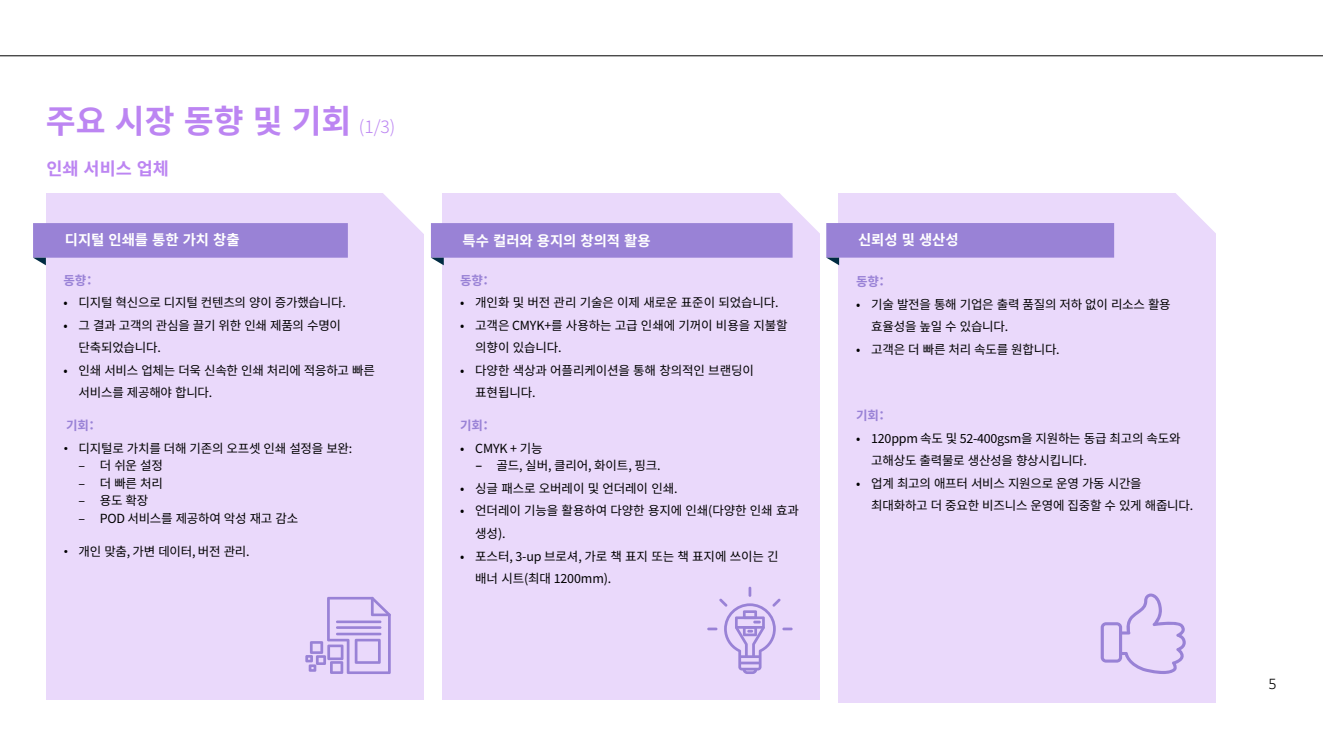
<style>
.page{position:relative;width:1323px;height:745px;background:#fff}
.page>*{position:absolute;margin:0;border:0;box-sizing:border-box;transform-origin:0 0}
.t1{font:700 32.5px "Noto Sans KR";color:#bc85f2}
.t2{font:700 17.5px "Noto Sans KR";color:#bc85f2}
.t3{font:700 14.38px "Noto Sans KR";color:#fff}
.t4{font:300 13.75px "Clarimo UDPE";color:#000}
.t5{font:12.5px/22.5px "Noto Sans KR";letter-spacing:-.02em;color:#000}
.t6{font:700 12.5px "Noto Sans KR";letter-spacing:-.02em;color:#9982d6}
.s1{font-weight:300;font-size:17.5px}
.s2{font-family:"Clarimo UDPE"}
</style>
<div class="page">
<div style="left:46px;top:193px;width:377px;height:506px;background:#ead9fb"></div>
<div style="left:442px;top:193px;width:378px;height:506px;background:#ead9fb"></div>
<svg style="left:33px;top:223px;width:315px;height:42px"></svg>
<svg style="left:707px;top:586px;width:86px;height:87px"></svg>
<svg style="left:383px;top:193px;width:41px;height:42px"></svg>
<svg style="left:305px;top:596px;width:86px;height:77px"></svg>
<hr style="left:336px;top:620px;width:45px;height:2px;background:#9982d6">
<hr style="left:336px;top:626px;width:45px;height:2px;background:#9982d6">
<hr style="left:336px;top:632px;width:45px;height:3px;background:#9982d6">
<div style="left:838px;top:193px;width:378px;height:509px;background:#ead9fb"></div>
<svg style="left:431px;top:193px;width:683px;height:72px"></svg>
<svg style="left:1176px;top:193px;width:40px;height:40px"></svg>
<svg style="left:1101px;top:593px;width:85px;height:80px"></svg>
<hr style="left:0;top:55px;width:1323px;height:1px;background:#000">
<h1 class="t1" style="left:46px;top:103px;width:351px">주요 시장 동향 및 기회 <span class="s1">(1/3)</span></h1>
<h2 class="t2" style="left:46px;top:159px;width:124px">인쇄 서비스 업체</h2>
<p class="t3" style="left:65px;top:231px;width:176px">디지털 인쇄를 통한 가치 창출</p>
<p class="t3" style="left:463px;top:232px;width:190px">특수 컬러와 용지의 창의적 활용</p>
<p class="t6" style="left:64px;top:273px;width:33px">동향：</p>
<p class="t5" style="left:64px;top:291px;width:284px">• 디지털 혁신으로 디지털 컨텐츠의 양이 증가했습니다.</p>
<p class="t5" style="left:79px;top:314px;width:264px;text-indent:-15px">• 그 결과 고객의 관심을 끌기 위한 인쇄 제품의 수명이 단축되었습니다.</p>
<p class="t5" style="left:79px;top:359px;width:298px;text-indent:-15px">• 인쇄 서비스 업체는 더욱 신속한 인쇄 처리에 적응하고 빠른 서비스를 제공해야 합니다.</p>
<p class="t6" style="left:66px;top:418px;width:33px">기회：</p>
<p class="t5" style="left:64px;top:437px;width:290px"><span class="s2">•</span> 디지털로 가치를 더해 기존의 오프셋 인쇄 설정을 보완:</p>
<p class="t5" style="left:79px;top:454px;width:86px">– 더 쉬운 설정</p>
<p class="t5" style="left:79px;top:472px;width:86px">– 더 빠른 처리</p>
<p class="t5" style="left:79px;top:489px;width:71px">– 용도 확장</p>
<p class="t5" style="left:79px;top:507px;width:221px">– POD 서비스를 제공하여 악성 재고 감소</p>
<p class="t5" style="left:64px;top:540px;width:188px"><span class="s2">•</span> 개인 맞춤, 가변 데이터, 버전 관리.</p>
<p class="t6" style="left:460px;top:273px;width:33px">동향：</p>
<p class="t5" style="left:460px;top:291px;width:320px">• 개인화 및 버전 관리 기술은 이제 새로운 표준이 되었습니다.</p>
<p class="t5" style="left:475px;top:314px;width:314px;text-indent:-15px">• 고객은 CMYK+를 사용하는 고급 인쇄에 기꺼이 비용을 지불할 의향이 있습니다.</p>
<p class="t5" style="left:475px;top:359px;width:280px;text-indent:-15px">• 다양한 색상과 어플리케이션을 통해 창의적인 브랜딩이 표현됩니다.</p>
<p class="t6" style="left:460px;top:418px;width:33px">기회：</p>
<p class="t5" style="left:460px;top:437px;width:84px">• CMYK + 기능</p>
<p class="t5" style="left:475px;top:454px;width:187px"><span class="s2">–</span> 골드, 실버, 클리어, 화이트, 핑크.</p>
<p class="t5" style="left:460px;top:477px;width:219px">• 싱글 패스로 오버레이 및 언더레이 인쇄.</p>
<p class="t5" style="left:475px;top:499px;width:325px;text-indent:-15px">• 언더레이 기능을 활용하여 다양한 용지에 인쇄(다양한 인쇄 효과 생성).</p>
<p class="t5" style="left:475px;top:544px;width:305px;text-indent:-15px">• 포스터, 3-up 브로셔, 가로 책 표지 또는 책 표지에 쓰이는 긴 배너 시트(최대 1200mm).</p>
<p class="t3" style="left:858px;top:231px;width:102px">신뢰성 및 생산성</p>
<p class="t6" style="left:856px;top:274px;width:33px">동향：</p>
<p class="t5" style="left:871px;top:293px;width:301px;text-indent:-15px">• 기술 발전을 통해 기업은 출력 품질의 저하 없이 리소스 활용 효율성을 높일 수 있습니다.</p>
<p class="t5" style="left:856px;top:338px;width:205px">• 고객은 더 빠른 처리 속도를 원합니다.</p>
<p class="t6" style="left:856px;top:408px;width:33px">기회：</p>
<p class="t5" style="left:871px;top:427px;width:311px;text-indent:-15px">• 120ppm 속도 및 52-400gsm을 지원하는 동급 최고의 속도와 고해상도 출력물로 생산성을 향상시킵니다.</p>
<p class="t5" style="left:871px;top:472px;width:323px;text-indent:-15px">• 업계 최고의 애프터 서비스 지원으로 운영 가동 시간을 최대화하고 더 중요한 비즈니스 운영에 집중할 수 있게 해줍니다.</p>
<p class="t4" style="left:1268px;top:672px;width:10px">5</p>
</div>
